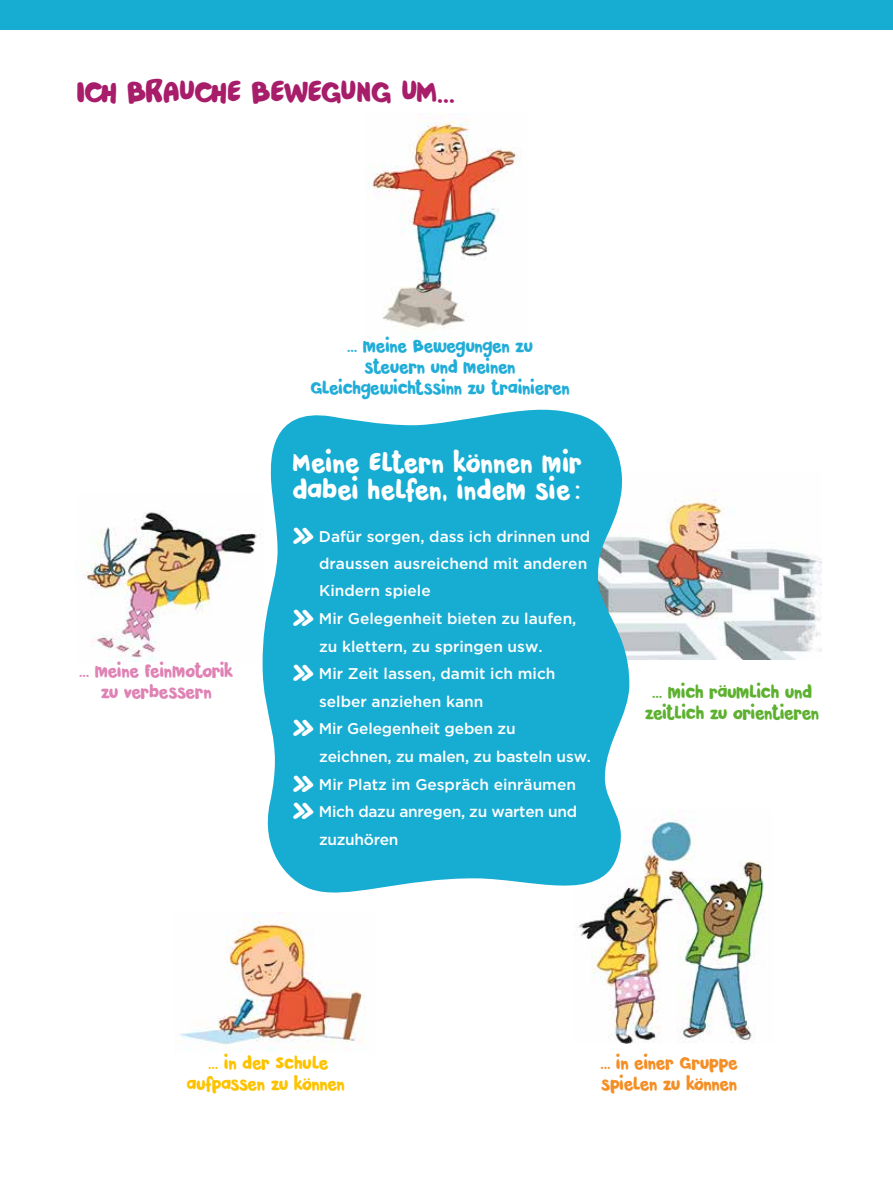
<style>
.page{position:relative;width:893px;height:1191px;background:#fff}
.page>*{position:absolute;margin:0;border:0;box-sizing:border-box;transform-origin:0 0}
.t1{font:31.5px "Pardesi";letter-spacing:-.03em;color:#a71d6a}
.t2{font:27px/27.6px "Pardesi";color:#fff}
.t3{font:18px/21px "Pardesi";letter-spacing:-.02em;color:#21add8;text-align:center}
.t4{font:18px/21px "Pardesi";letter-spacing:-.03em;color:#5eb130;text-align:center}
.t5{font:18px/21px "Pardesi";letter-spacing:-.03em;color:#df82b4;text-align:center}
.t6{font:18px/21px "Pardesi";letter-spacing:-.025em;color:#f38f26}
.t7{font:18px/21px "Pardesi";letter-spacing:-.03em;color:#fdc300;text-align:center}
.t8{font:500 15.45px "Gotham";color:#fff}
.t9{font:500 15.45px "Gotham";letter-spacing:-.02em;color:#fff}
.s1{font-family:"Pardesi";font-weight:400;font-size:30px}
</style>
<div class="page">
<div style="left:0;top:0;width:893px;height:30px;background:#17acd2"></div>
<img style="left:574px;top:819px;width:190px;height:225px">
<img style="left:368px;top:113px;width:153px;height:217px">
<img style="left:631px;top:498px;width:191px;height:161px">
<img style="left:179px;top:912px;width:186px;height:138px">
<img style="left:83px;top:512px;width:174px;height:150px">
<svg style="left:262px;top:409px;width:369px;height:495px;background:#34b6d7"></svg>
<h1 class="t1" style="left:77px;top:69px;width:380px">ICH BRAUCHE BEWEGUNG UM…</h1>
<p class="t5" style="left:79px;top:660px;width:156px">… MEINE FEINMOTORIK<br>ZU VERBESSERN</p>
<p class="t3" style="left:310px;top:335px;width:261px">… MEINE BEWEGUNGEN ZU<br>STEUERN UND MEINEN<br>GLEICHGEWICHTSSINN ZU TRAINIEREN</p>
<h2 class="t2" style="left:292px;top:448px;width:291px">MEINE ELTERN KÖNNEN MIR<br>DABEI HELFEN, INDEM SIE :</h2>
<p class="t8" style="left:292px;top:527px;width:299px"><span class="s1">»</span> Dafür sorgen, dass ich drinnen und</p>
<p class="t8" style="left:319px;top:554px;width:270px">draussen ausreichend mit anderen</p>
<p class="t8" style="left:319px;top:582px;width:113px">Kindern spiele</p>
<p class="t8" style="left:292px;top:609px;width:286px"><span class="s1">»</span> Mir Gelegenheit bieten zu laufen,</p>
<p class="t8" style="left:319px;top:637px;width:225px">zu klettern, zu springen usw.</p>
<p class="t8" style="left:292px;top:665px;width:265px"><span class="s1">»</span> Mir Zeit lassen, damit ich mich</p>
<p class="t8" style="left:319px;top:692px;width:166px">selber anziehen kann</p>
<p class="t8" style="left:292px;top:720px;width:225px"><span class="s1">»</span> Mir Gelegenheit geben zu</p>
<p class="t8" style="left:319px;top:747px;width:273px">zeichnen, zu malen, zu basteln usw.</p>
<p class="t8" style="left:292px;top:775px;width:285px"><span class="s1">»</span> Mir Platz im Gespräch einräumen</p>
<p class="t9" style="left:292px;top:803px;width:286px"><span class="s1">»</span> Mich dazu anregen, zu warten und</p>
<p class="t9" style="left:319px;top:830px;width:81px">zuzuhören</p>
<p class="t4" style="left:645px;top:681px;width:176px">… MICH RÄUMLICH UND<br>ZEITLICH ZU ORIENTIEREN</p>
<p class="t7" style="left:186px;top:1051px;width:160px">… IN DER SCHULE<br>AUFPASSEN ZU KÖNNEN</p>
<p class="t6" style="left:600px;top:1051px;width:139px">… IN EINER GRUPPE<br>SPIELEN ZU KÖNNEN</p>
</div>
